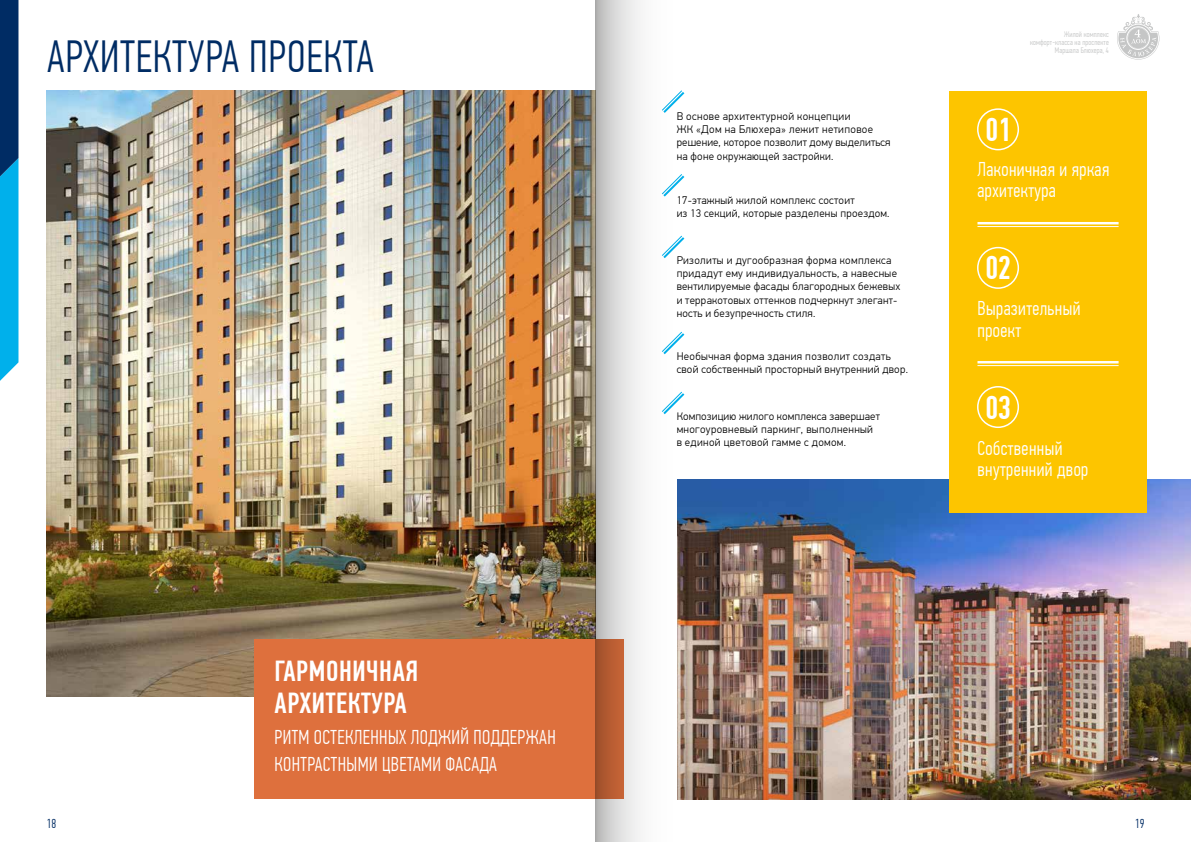
<style>
.page{position:relative;width:1191px;height:842px;background:#fff}
.page>*{position:absolute;margin:0;border:0;box-sizing:border-box;transform-origin:0 0}
.t1{font:300 45px "PF Din Text Comp Pro";letter-spacing:.02em;color:#002c64}
.t2{font:500 33px "PF Din Text Comp Pro";color:#fff}
.t3{font:500 29px/31.8px "PF Din Text Comp Pro";letter-spacing:.02em;color:#fff}
.t4{font:300 20px/21px "PF Din Text Comp Pro";letter-spacing:.02em;color:#fff}
.t5{font:300 13px "PF Din Text Comp Pro";color:#002c64}
.t6{font:300 11px/13.2px "PF Din Text Pro";letter-spacing:.02em;color:#000}
.t7{font:300 8px/8px "PF Din Text Comp Pro";letter-spacing:.02em;color:#c5c6c6;text-align:right}
</style>
<div class="page">
<img style="left:680px;top:480px;width:511px;height:319px">
<div style="left:949px;top:91px;width:197px;height:422px;background:#fdc500"></div>
<img style="left:47px;top:91px;width:548px;height:605px">
<div style="left:255px;top:639px;width:369px;height:160px;background:#de703d"></div>
<svg style="left:0;top:0;width:18px;height:381px"></svg>
<hr style="left:977px;top:226px;width:141px;height:1px;background:#fff">
<hr style="left:977px;top:222px;width:141px;height:2px;background:#fff">
<hr style="left:977px;top:365px;width:141px;height:1px;background:#fff">
<hr style="left:977px;top:361px;width:141px;height:2px;background:#fff">
<svg style="left:680px;top:90px;width:5px;height:8px"></svg>
<svg style="left:680px;top:174px;width:5px;height:8px"></svg>
<svg style="left:680px;top:235px;width:5px;height:8px"></svg>
<svg style="left:680px;top:331px;width:5px;height:8px"></svg>
<svg style="left:680px;top:391px;width:5px;height:8px"></svg>
<div style="left:977px;top:386px;width:42px;height:42px;border:2px solid #fff;border-radius:50%"></div>
<div style="left:977px;top:247px;width:42px;height:42px;border:2px solid #fff;border-radius:50%"></div>
<div style="left:977px;top:108px;width:42px;height:42px;border:2px solid #fff;border-radius:50%"></div>
<svg style="left:1117px;top:14px;width:42px;height:46px"></svg>
<svg style="left:595px;top:0;width:85px;height:842px"></svg>
<h1 class="t1" style="left:47px;top:31px;width:328px">АРХИТЕКТУРА ПРОЕКТА</h1>
<h3 class="t3" style="left:274px;top:655px;width:145px">ГАРМОНИЧНАЯ<br>АРХИТЕКТУРА</h3>
<h3 class="t4" style="left:274px;top:724px;width:283px;line-height:27px">РИТМ ОСТЕКЛЕННЫХ ЛОДЖИЙ ПОДДЕРЖАН<br>КОНТРАСТНЫМИ ЦВЕТАМИ ФАСАДА</h3>
<p class="t6" style="left:676px;top:110px;width:215px">В основе архитектурной концепции<br>ЖК «Дом на Блюхера» лежит нетиповое решение, которое позволит дому выделиться на фоне окружающей застройки.</p>
<p class="t6" style="left:676px;top:194px;width:214px">17-этажный жилой комплекс состоит<br>из 13 секций, которые разделены проездом.</p>
<p class="t6" style="left:676px;top:254px;width:225px">Ризолиты и дугообразная форма комплекса придадут ему индивидуальность, а навесные вентилируемые фасады благородных бежевых и терракотовых оттенков подчеркнут элегант&shy;ность и безупречность стиля.</p>
<p class="t6" style="left:676px;top:350px;width:233px">Необычная форма здания позволит создать свой собственный просторный внутренний двор.</p>
<p class="t6" style="left:676px;top:410px;width:205px">Композицию жилого комплекса завершает многоуровневый паркинг, выполненный в единой цветовой гамме с домом.</p>
<p class="t7" style="left:1030px;top:31px;width:80px">Жилой комплекс комфорт-класса на проспекте<br>Маршала Блюхера, 4</p>
<h2 class="t2" style="left:985px;top:110px;width:28px">01</h2>
<h3 class="t4" style="left:977px;top:159px;width:133px">Лаконичная и яркая архитектура</h3>
<h2 class="t2" style="left:985px;top:249px;width:28px">02</h2>
<h3 class="t4" style="left:977px;top:298px;width:105px">Выразительный проект</h3>
<h2 class="t2" style="left:985px;top:388px;width:28px">03</h2>
<h3 class="t4" style="left:977px;top:437px;width:112px">Собственный внутренний двор</h3>
<p class="t5" style="left:46px;top:816px;width:11px">18</p>
<p class="t5" style="left:1134px;top:816px;width:11px">19</p>
</div>
